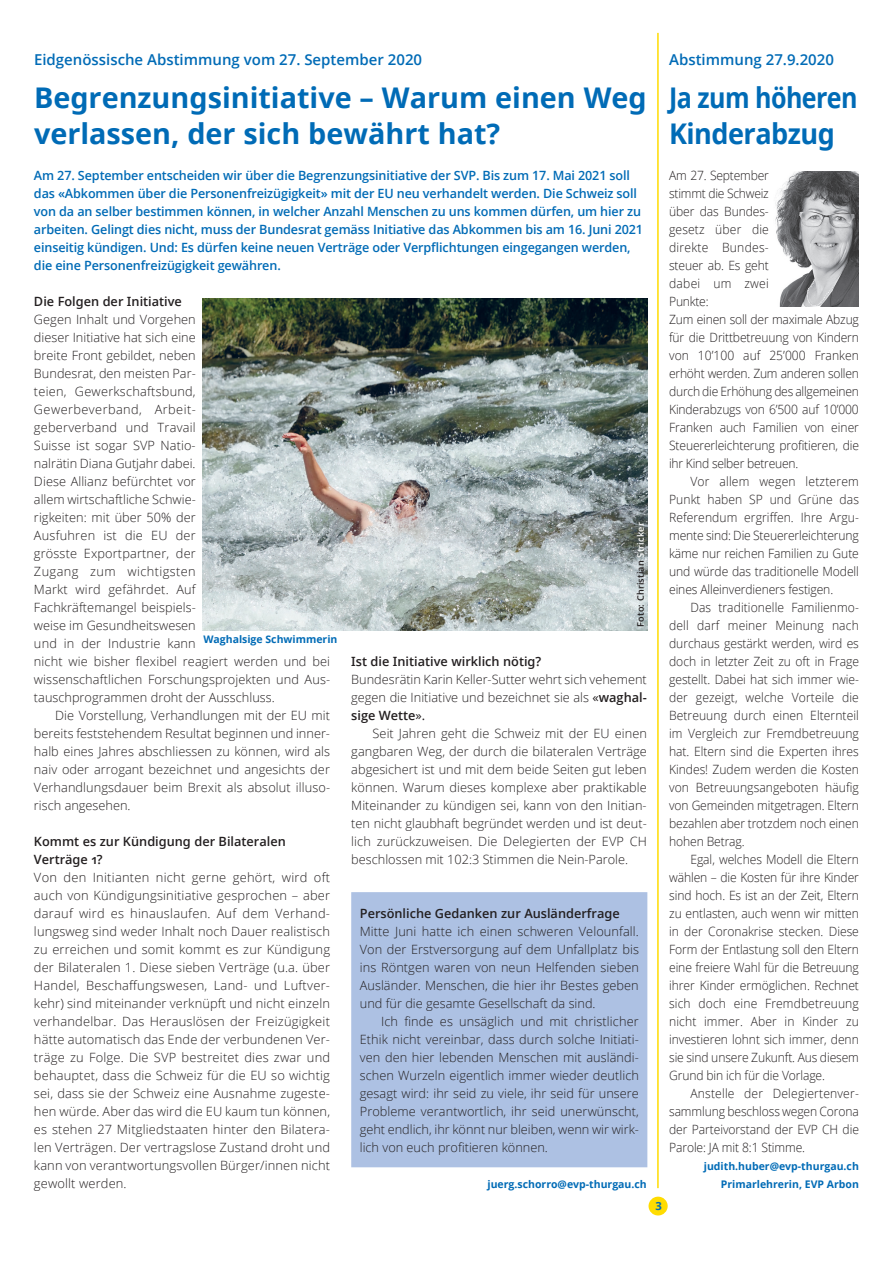
<style>
.page{position:relative;width:893px;height:1263px;background:#fff}
.page>*{position:absolute;margin:0;border:0;box-sizing:border-box;transform-origin:0 0}
.t1{font:700 28.5px/36px "Open Sans";color:#006bb6}
.t2{font:700 28.5px/36px "Open Sans";letter-spacing:-.02em;color:#006bb6;scale:.88 1}
.t3{font:600 15px "Open Sans";color:#006bb6}
.t4{font:300 12.75px/18px "Open Sans";color:#231f20;text-align:justify}
.t5{font:300 12.75px/18px "Open Sans";color:#231f20;text-align:justify;scale:.95 1}
.t6{font:600 12.75px/18px "Open Sans";letter-spacing:-.01em;color:#006bb6}
.t7{font:600 12.75px/18px "Open Sans";color:#231f20}
.t8{font:700 11.25px "Open Sans";color:#006bb6}
.t9{font:700 10.5px/18px "Open Sans";color:#006bb6;text-align:right}
.t10{font:600 9px "Open Sans";letter-spacing:.02em;color:#231f20}
.s1{color:#fff}
.s2{font-weight:400}
.s3{font-weight:600}
</style>
<div class="page">
<div style="left:351px;top:892px;width:296px;height:275px;background:#adc1e3;border:2px solid #adc1e3"></div>
<hr style="left:657px;top:33px;width:2px;height:1155px;background:#ffdc01">
<div style="left:648px;top:1196px;width:20px;height:19px;background:#ffdc01;border-radius:50%"></div>
<img style="left:203px;top:298px;width:444px;height:332px">
<img style="left:775px;top:171px;width:84px;height:135px">
<p class="t3" style="left:34px;top:50px;width:390px">Eidgenössische Abstimmung vom 27. September 2020</p>
<h1 class="t1" style="left:34px;top:79px;width:614px">Begrenzungsinitiative – Warum einen Weg verlassen, der sich bewährt hat?</h1>
<p class="t6" style="left:34px;top:166px;width:611px">Am 27. September entscheiden wir über die Begrenzungsinitiative der SVP. Bis zum 17. Mai 2021 soll das «Abkommen über die Personenfreizügigkeit» mit der EU neu verhandelt werden. Die Schweiz soll von da an selber bestimmen können, in welcher Anzahl Menschen zu uns kommen dürfen, um hier zu arbeiten. Gelingt dies nicht, muss der Bundesrat gemäss Initiative das Abkommen bis am 16. Juni 2021 einseitig kündigen. Und: Es dürfen keine neuen Verträge oder Verpflichtungen eingegangen werden, die eine Personenfreizügigkeit gewähren.</p>
<p class="t7" style="left:34px;top:292px;width:149px">Die Folgen der Initiative</p>
<p class="t4" style="left:34px;top:310px;width:298px;text-align:left">Gegen Inhalt und Vorgehen<br>dieser Initiative hat sich eine<br>breite Front gebildet, neben<br>Bundesrat, den meisten Par-<br>teien, Gewerkschaftsbund,<br>Gewerbeverband, Arbeit-<br>geberverband und Travail<br>Suisse ist sogar SVP Natio-<br>nalrätin Diana Gutjahr dabei.<br>Diese Allianz befürchtet vor<br>allem wirtschaftliche Schwie-<br>rigkeiten: mit über 50% der<br>Ausfuhren ist die EU der<br>grösste Exportpartner, der<br>Zugang zum wichtigsten<br>Markt wird gefährdet. Auf<br>Fachkräftemangel beispiels-<br>weise im Gesundheitswesen<br>und in der Industrie kann<br>nicht wie bisher flexibel reagiert werden und bei wissenschaftlichen Forschungsprojekten und Aus&shy;tauschprogrammen droht der Ausschluss.</p>
<p class="t4" style="left:34px;top:706px;width:298px;text-indent:21px">Die Vorstellung, Verhandlungen mit der EU mit bereits feststehendem Resultat beginnen und inner&shy;halb eines Jahres abschliessen zu können, wird als naiv oder arrogant bezeichnet und angesichts der Verhandlungsdauer beim Brexit als absolut illuso&shy;risch angesehen.</p>
<p class="t7" style="left:34px;top:832px;width:253px">Kommt es zur Kündigung der Bilateralen<br>Verträge 1?</p>
<p class="t4" style="left:34px;top:868px;width:298px">Von den Initianten nicht gerne gehört, wird oft auch von Kündigungsinitiative gesprochen – aber darauf wird es hinauslaufen. Auf dem Verhand&shy;lungsweg sind weder Inhalt noch Dauer realistisch zu erreichen und somit kommt es zur Kündigung der Bilateralen 1. Diese sieben Verträge (u.a. über Handel, Beschaffungswesen, Land- und Luftver&shy;kehr) sind miteinander verknüpft und nicht einzeln verhandelbar. Das Herauslösen der Freizügigkeit hätte automatisch das Ende der verbundenen Ver&shy;träge zu Folge. Die SVP bestreitet dies zwar und behauptet, dass die Schweiz für die EU so wichtig sei, dass sie der Schweiz eine Ausnahme zugeste&shy;hen würde. Aber das wird die EU kaum tun können, es stehen 27 Mitgliedstaaten hinter den Bilatera&shy;len Verträgen. Der vertragslose Zustand droht und kann von verantwortungsvollen Bürger/innen nicht gewollt werden.</p>
<p class="t10" style="left:634px;top:627px;width:106px;rotate:-90deg">Foto: Christian <span class="s1">Stricker</span></p>
<p class="t9" style="left:203px;top:630px;width:136px">Waghalsige Schwimmerin</p>
<p class="t7" style="left:351px;top:652px;width:191px">Ist die Initiative wirklich nötig?</p>
<p class="t4" style="left:351px;top:670px;width:297px">Bundesrätin Karin Keller-Sutter wehrt sich vehement gegen die Initiative und bezeichnet sie als <span class="s2">«</span><span class="s3">waghal&shy;sige Wette</span><span class="s2">».</span></p>
<p class="t4" style="left:351px;top:724px;width:297px;text-indent:21px">Seit Jahren geht die Schweiz mit der EU einen gangbaren Weg, der durch die bilateralen Verträge abgesichert ist und mit dem beide Seiten gut leben können. Warum dieses komplexe aber praktikable Miteinander zu kündigen sei, kann von den Initian&shy;ten nicht glaubhaft begründet werden und ist deut&shy;lich zurückzuweisen. Die Delegierten der EVP CH beschlossen mit 102:3 Stimmen die Nein-Parole.</p>
<p class="t7" style="left:360px;top:904px;width:261px">Persönliche Gedanken zur Ausländerfrage</p>
<p class="t4" style="left:360px;top:922px;width:281px">Mitte Juni hatte ich einen schweren Velounfall.<br>Von der Erstversorgung auf dem Unfallplatz bis ins Röntgen waren von neun Helfenden sieben Ausländer. Menschen, die hier ihr Bestes geben und für die gesamte Gesellschaft da sind.</p>
<p class="t4" style="left:360px;top:1012px;width:281px;text-indent:21px">Ich finde es unsäglich und mit christlicher Ethik nicht vereinbar, dass durch solche Initiati&shy;ven den hier lebenden Menschen mit ausländi&shy;schen Wurzeln eigentlich immer wieder deutlich gesagt wird: ihr seid zu viele, ihr seid für unsere Probleme verantwortlich, ihr seid unerwünscht, geht endlich, ihr könnt nur bleiben, wenn wir wirk&shy;lich von euch profitieren können.</p>
<p class="t9" style="left:488px;top:1175px;width:161px">juerg.schorro@evp-thurgau.ch</p>
<p class="t3" style="left:669px;top:50px;width:166px">Abstimmung 27.9.2020</p>
<h1 class="t2" style="left:669px;top:79px;width:215px">Ja zum höheren<br>Kinderabzug</h1>
<p class="t5" style="left:669px;top:166px;width:201px;text-align:left">Am 27. September<br>stimmt die Schweiz<br>über das Bundes-<br>gesetz über die<br>direkte Bundes-<br>steuer ab. Es geht<br>dabei um zwei<br>Punkte:<br>Zum einen soll der maximale Abzug für die Drittbetreuung von Kindern von 10’100 auf 25’000 Franken erhöht werden. Zum anderen sollen durch die Erhöhung des allgemeinen<br>Kinderabzugs von 6’500 auf 10’000<br>Franken auch Familien von einer<br>Steuererleichterung profitieren, die ihr Kind selber betreuen.</p>
<p class="t5" style="left:669px;top:472px;width:201px;text-indent:21px">Vor allem wegen letzterem Punkt haben SP und Grüne das Referendum ergriffen. Ihre Argu&shy;mente sind: Die Steuererleichterung käme nur reichen Familien zu Gute und würde das traditionelle Modell eines Alleinverdieners festigen.</p>
<p class="t5" style="left:669px;top:598px;width:201px;text-indent:21px">Das traditionelle Familienmo&shy;dell darf meiner Meinung nach durchaus gestärkt werden, wird es doch in letzter Zeit zu oft in Frage gestellt. Dabei hat sich immer wie&shy;der gezeigt, welche Vorteile die Betreuung durch einen Elternteil im Vergleich zur Fremdbetreuung hat. Eltern sind die Experten ihres Kindes! Zudem werden die Kosten von Betreuungsangeboten häufig von Gemeinden mitgetragen. Eltern bezahlen aber trotzdem noch einen hohen Betrag.</p>
<p class="t5" style="left:669px;top:850px;width:201px;text-indent:21px">Egal, welches Modell die Eltern wählen – die Kosten für ihre Kinder sind hoch. Es ist an der Zeit, Eltern zu entlasten, auch wenn wir mitten in der Coronakrise stecken. Diese Form der Entlastung soll den Eltern eine freiere Wahl für die Betreuung ihrer Kinder ermöglichen. Rechnet sich doch eine Fremdbetreuung nicht immer. Aber in Kinder zu investieren lohnt sich immer, denn sie sind unsere Zukunft. Aus diesem Grund bin ich für die Vorlage.</p>
<p class="t5" style="left:669px;top:1084px;width:201px;text-indent:21px">Anstelle der Delegiertenver&shy;sammlung beschloss wegen Corona der Parteivorstand der EVP CH die Parole: JA mit 8:1 Stimme.</p>
<p class="t9" style="left:704px;top:1157px;width:157px">judith.huber@evp-thurgau.ch<br>Primarlehrerin, EVP Arbon</p>
<p class="t8" style="left:655px;top:1198px;width:8px">3</p>
</div>
